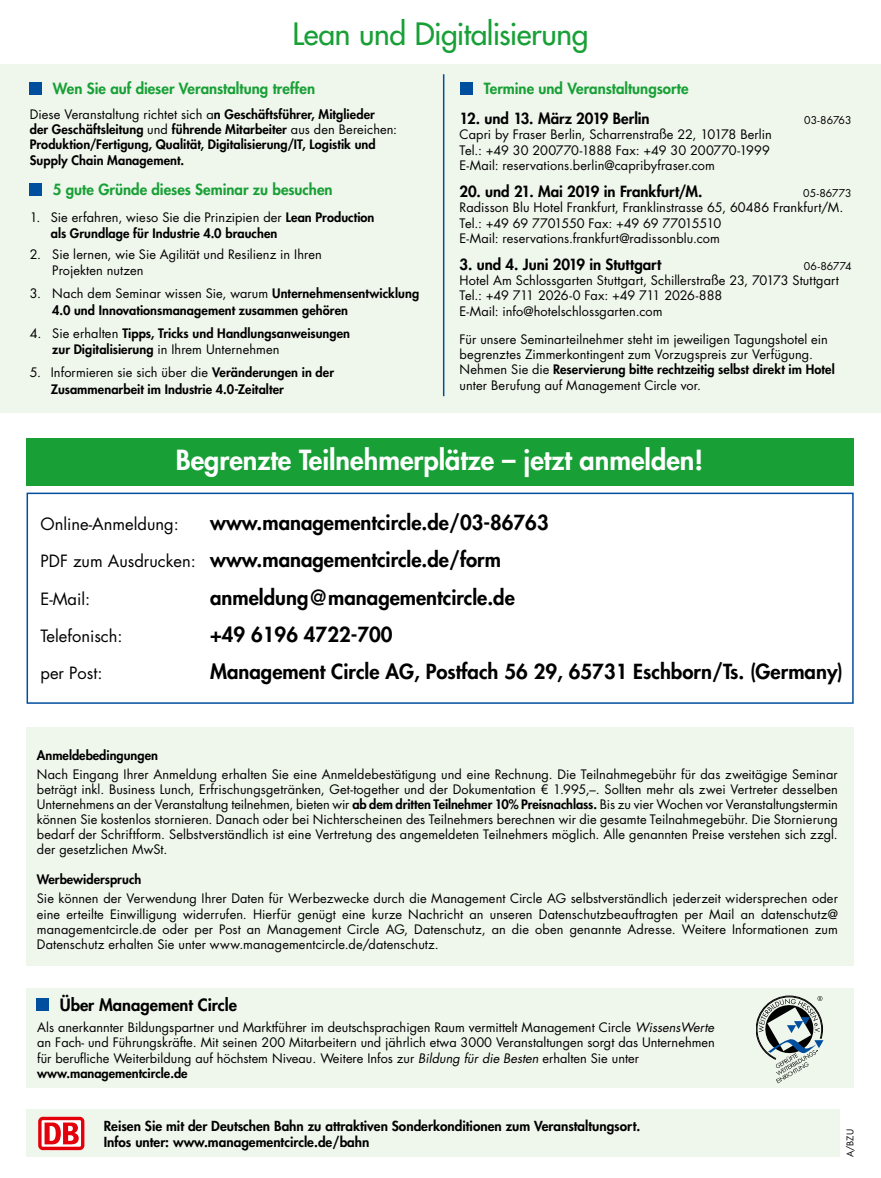
<style>
.page{position:relative;width:881px;height:1178px;background:#fff}
.page>*{position:absolute;margin:0;border:0;box-sizing:border-box;transform-origin:0 0}
.t1{font:500 30px "Futura Std";letter-spacing:-.015em;color:#18a036}
.t2{font:800 27px "Futura Std";color:#fff}
.t3{font:800 20.25px/37px "Futura Std";color:#000}
.t4{font:16.5px "Futura Std";color:#000}
.t5{font:800 16.5px "Futura Std";color:#000}
.t6{font:800 15px "Futura Std";color:#18a036}
.t7{font:800 15px "Futura Std";letter-spacing:-.005em;color:#000}
.t8{font:800 13.5px/16.5px "Futura Std";color:#000}
.t9{font:12.75px/15.3px "Futura Std";color:#000}
.t10{font:800 12.75px/16.5px "Futura Std";letter-spacing:.005em;color:#000}
.t11{font:10.5px "Futura Std";color:#000}
.t12{font:9px "Futura Std";color:#000}
.s1{font-weight:400}
.s2{font-weight:800}
.s3{font-weight:400;font-size:16.5px}
.s4{font-style:italic}
</style>
<div class="page">
<div style="left:0;top:64px;width:880px;height:348px;background:#eff6ec"></div>
<hr style="left:443px;top:74px;width:1px;height:322px;background:#004e9e">
<div style="left:27px;top:728px;width:826px;height:238px;background:#eff6ec"></div>
<div style="left:26px;top:988px;width:827px;height:100px;background:#eff6ec"></div>
<svg style="left:756px;top:996px;width:67px;height:87px"></svg>
<div style="left:37px;top:998px;width:12px;height:12px;background:#004e9e"></div>
<div style="left:27px;top:493px;width:826px;height:211px;border:2px solid #004e9e"></div>
<div style="left:26px;top:438px;width:826px;height:47px;background:#18a036"></div>
<div style="left:27px;top:1109px;width:812px;height:48px;background:#eff6ec"></div>
<div style="left:38px;top:1117px;width:46px;height:33px;background:#e3000b;border-radius:5px"></div>
<svg style="left:42px;top:1120px;width:39px;height:27px"></svg>
<svg style="left:45px;top:1122px;width:34px;height:22px"></svg>
<div style="left:460px;top:82px;width:12px;height:12px;background:#004e9e"></div>
<div style="left:30px;top:82px;width:12px;height:12px;background:#004e9e"></div>
<div style="left:30px;top:183px;width:12px;height:12px;background:#004e9e"></div>
<h1 class="t1" style="left:292px;top:15px;width:297px">Lean und Digitalisierung</h1>
<p class="t6" style="left:53px;top:79px;width:264px">Wen Sie auf dieser Veranstaltung treffen</p>
<p class="t10" style="left:30px;top:106px;width:369px;line-height:15.3px"><span class="s1">Diese Veranstaltung richtet sich a</span>n Geschäftsführer, Mitglieder<br>der Geschäftsleitung <span class="s1">und</span> führende Mitarbeiter <span class="s1">aus den Bereichen:<br></span>Produktion/Fertigung, Qualität, Digitalisierung/IT, Logistik und Supply Chain Management.</p>
<p class="t6" style="left:53px;top:180px;width:281px">5 gute Gründe dieses Seminar zu besuchen</p>
<p class="t10" style="left:51px;top:209px;width:325px;text-indent:-21px"><span class="s1">1. Sie erfahren, wieso Sie die Prinzipien der</span> Lean Production als Grundlage für Industrie 4.0 brauchen</p>
<p class="t9" style="left:52px;top:246px;width:271px;line-height:16.5px;text-indent:-23px">2. Sie lernen, wie Sie Agilität und Resilienz in Ihren<br>Projekten nutzen</p>
<p class="t10" style="left:52px;top:285px;width:368px;text-indent:-23px"><span class="s1">3. Nach dem Seminar wissen Sie, warum</span> Unternehmensentwicklung<br>4.0 und Innovationsmanagement zusammen gehören</p>
<p class="t10" style="left:52px;top:325px;width:299px;text-indent:-22px"><span class="s1">4. Sie erhalten</span> Tipps, Tricks und Handlungsanweisungen zur Digitalisierung <span class="s1">in Ihrem Unternehmen</span></p>
<p class="t10" style="left:51px;top:364px;width:285px;text-indent:-21px"><span class="s1">5. Informieren sie sich über die</span> Veränderungen in der<br>Zusammenarbeit im Industrie 4.0-Zeitalter</p>
<p class="t6" style="left:483px;top:79px;width:206px">Termine und Veranstaltungsorte</p>
<p class="t7" style="left:459px;top:109px;width:191px">12. und 13. März 2019 Berlin</p>
<p class="t11" style="left:803px;top:113px;width:49px">03-86763</p>
<p class="t9" style="left:459px;top:127px;width:313px">Capri by Fraser Berlin, Scharrenstraße 22, 10178 Berlin<br>Tel.: +49 30 200770-1888 Fax: +49 30 200770-1999<br>E-Mail: reservations.berlin@capribyfraser.com</p>
<p class="t7" style="left:459px;top:182px;width:244px">20. und 21. Mai 2019 in Frankfurt/M.</p>
<p class="t11" style="left:803px;top:186px;width:50px">05-86773</p>
<p class="t9" style="left:459px;top:200px;width:385px">Radisson Blu Hotel Frankfurt, Franklinstrasse 65, 60486 Frankfurt/M.<br>Tel.: +49 69 7701550 Fax: +49 69 77015510<br>E-Mail: reservations.frankfurt@radissonblu.com</p>
<p class="t7" style="left:459px;top:255px;width:203px">3. und 4. Juni 2019 in Stuttgart</p>
<p class="t11" style="left:803px;top:259px;width:49px">06-86774</p>
<p class="t9" style="left:459px;top:273px;width:380px">Hotel Am Schlossgarten Stuttgart, Schillerstraße 23, 70173 Stuttgart<br>Tel.: +49 711 2026-0 Fax: +49 711 2026-888<br>E-Mail: info@hotelschlossgarten.com</p>
<p class="t9" style="left:459px;top:332px;width:376px">Für unsere Seminarteilnehmer steht im jeweiligen Tagungshotel ein begrenztes Zimmerkontingent zum Vorzugspreis zur Verfügung.<br>Nehmen Sie die <span class="s2">Reservierung bitte rechtzeitig selbst direkt im Hotel </span>unter Berufung auf Management Circle vor.</p>
<h2 class="t2" style="left:176px;top:443px;width:528px">Begrenzte Teilnehmerplätze – jetzt anmelden!</h2>
<h3 class="t3" style="left:40px;top:504px;width:509px;text-indent:169px">www.managementcircle.de/03-86763<br><span class="s3">PDF zum Ausdrucken:</span> www.managementcircle.de/form</h3>
<p class="t4" style="left:40px;top:588px;width:51px">E-Mail:</p>
<h3 class="t3" style="left:210px;top:578px;width:306px">anmeldung@managementcircle.de</h3>
<p class="t4" style="left:40px;top:625px;width:84px">Telefonisch:</p>
<h3 class="t3" style="left:210px;top:615px;width:184px">+49 6196 4722-700</h3>
<p class="t4" style="left:40px;top:662px;width:63px">per Post:</p>
<h3 class="t3" style="left:210px;top:653px;width:634px">Management Circle AG, Postfach 56 29, 65731 Eschborn/Ts. (Germany)</h3>
<p class="t4" style="left:40px;top:514px;width:140px">Online-Anmeldung:</p>
<p class="t10" style="left:37px;top:747px;width:122px">Anmeldebedingungen</p>
<p class="t9" style="left:37px;top:767px;width:802px;text-align:justify">Nach Eingang Ihrer Anmeldung erhalten Sie eine Anmeldebestätigung und eine Rechnung. Die Teilnahmegebühr für das zweitägige Seminar beträgt inkl. Business Lunch, Erfrischungsgetränken, Get-together und der Dokumentation € 1.995,–. Sollten mehr als zwei Vertreter desselben Unternehmens an der Veranstaltung teilnehmen, bieten wir <span class="s2">ab dem dritten Teilnehmer 10% Preisnachlass.</span> Bis zu vier Wochen vor Veranstaltungstermin können Sie kostenlos stornieren. Danach oder bei Nichterscheinen des Teilnehmers berechnen wir die gesamte Teilnahmegebühr. Die Stornierung bedarf der Schriftform. Selbstverständlich ist eine Vertretung des angemeldeten Teilnehmers möglich. Alle genannten Preise verstehen sich zzgl. der gesetzlichen MwSt.</p>
<p class="t10" style="left:37px;top:871px;width:106px">Werbewiderspruch</p>
<p class="t9" style="left:37px;top:891px;width:802px;text-align:justify">Sie können der Verwendung Ihrer Daten für Werbezwecke durch die Management Circle AG selbstverständlich jederzeit widersprechen oder eine erteilte Einwilligung widerrufen. Hierfür genügt eine kurze Nachricht an unseren Datenschutzbeauftragten per Mail an datenschutz@ managementcircle.de oder per Post an Management Circle AG, Datenschutz, an die oben genannte Adresse. Weitere Informationen zum Datenschutz erhalten Sie unter www.managementcircle.de/datenschutz.</p>
<p class="t5" style="left:60px;top:995px;width:179px">Über Management Circle</p>
<p class="t9" style="left:37px;top:1020px;width:679px">Als anerkannter Bildungspartner und Marktführer im deutschsprachigen Raum vermittelt Management Circle <span class="s4">WissensWerte </span>an Fach- und Führungskräfte. Mit seinen 200 Mitarbeitern und jährlich etwa 3000 Veranstaltungen sorgt das Unternehmen für berufliche Weiterbildung auf höchstem Niveau. Weitere Infos zur <span class="s4">Bildung für die Besten</span> erhalten Sie unter <span class="s2">www.managementcircle.de</span></p>
<p class="t8" style="left:104px;top:1117px;width:538px">Reisen Sie mit der Deutschen Bahn zu attraktiven Sonderkonditionen zum Veranstaltungsort.<br>Infos unter: www.managementcircle.de/bahn</p>
<p class="t12" style="left:844px;top:1157px;width:29px;rotate:-90deg">A/BZU</p>
</div>
